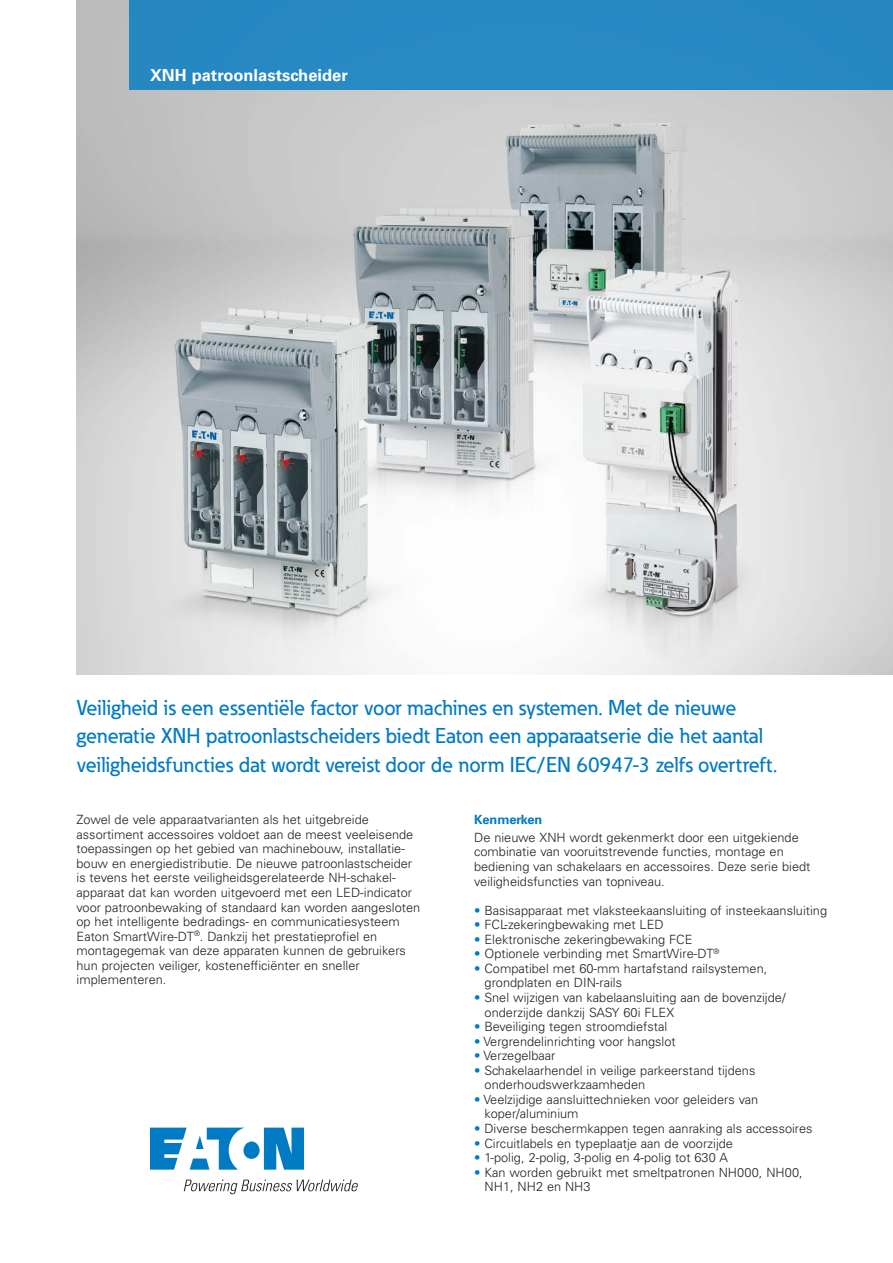
<style>
.page{position:relative;width:893px;height:1263px;background:#fff}
.page>*{position:absolute;margin:0;border:0;box-sizing:border-box;transform-origin:0 0}
.Body_Copy{font:500 21.3px/28.5px "Eaton";color:#007ac2}
.Body_Copy-2{font:700 16.5px "Univers CE";color:#fff}
.Body_Copy-3{font:300 12.75px/14.5px "Univers";color:#231f20}
.Body_Copy-4{font:700 12.75px "Univers";color:#007ac2}
.s1{color:#007ac2}
</style>
<div class="page">
<img style="left:77px;top:0;width:816px;height:674px">
<div style="left:129px;top:0;width:764px;height:90px;background:#2789c3"></div>
<svg style="left:150px;top:1127px;width:154px;height:42px"></svg>
<svg style="left:184px;top:1179px;width:174px;height:15px"></svg>
<p class="Body_Copy-2" style="left:150px;top:65px;width:199px">XNH patroonlastscheider</p>
<p class="Body_Copy" style="left:77px;top:693px;width:702px">Veiligheid is een essentiële factor voor machines en systemen. Met de nieuwe generatie XNH patroonlastscheiders biedt Eaton een apparaatserie die het aantal veiligheidsfuncties dat wordt vereist door de norm IEC/EN 60947-3 zelfs overtreft.</p>
<p class="Body_Copy-3" style="left:77px;top:812px;width:338px">Zowel de vele apparaatvarianten als het uitgebreide assortiment accessoires voldoet aan de meest veeleisende toepassingen op het gebied van machinebouw, installatie&shy;bouw en energiedistributie. De nieuwe patroonlastscheider</p>
<p class="Body_Copy-3" style="left:77px;top:870px;width:345px">is tevens het eerste veiligheidsgerelateerde NH-schakel&shy;apparaat dat kan worden uitgevoerd met een LED-indicator voor patroonbewaking of standaard kan worden aangesloten op het intelligente bedradings- en communicatiesysteem Eaton SmartWire-DT<sup>®</sup>. Dankzij het prestatieprofiel en montagegemak van deze apparaten kunnen de gebruikers hun projecten veiliger, kostenefficiënter en sneller implementeren.</p>
<p class="Body_Copy-4" style="left:474px;top:812px;width:70px">Kenmerken</p>
<p class="Body_Copy-3" style="left:474px;top:830px;width:338px">De nieuwe XNH wordt gekenmerkt door een uitgekiende combinatie van vooruitstrevende functies, montage en bediening van schakelaars en accessoires. Deze serie biedt veiligheidsfuncties van topniveau.</p>
<p class="Body_Copy-3" style="left:474px;top:902px;width:354px"><span class="s1">•</span> Basisapparaat met vlaksteekaansluiting of insteekaansluiting</p>
<p class="Body_Copy-3" style="left:474px;top:917px;width:191px"><span class="s1">•</span> FCL-zekeringbewaking met LED</p>
<p class="Body_Copy-3" style="left:474px;top:932px;width:220px"><span class="s1">•</span> Elektronische zekeringbewaking FCE</p>
<p class="Body_Copy-3" style="left:474px;top:946px;width:247px"><span class="s1">•</span> Optionele verbinding met SmartWire-DT<sup>®</sup></p>
<p class="Body_Copy-3" style="left:485px;top:961px;width:284px;text-indent:-11px"><span class="s1">•</span> Compatibel met 60-mm hartafstand railsystemen, grondplaten en DIN-rails</p>
<p class="Body_Copy-3" style="left:485px;top:990px;width:302px;text-indent:-11px"><span class="s1">•</span> Snel wijzigen van kabelaansluiting aan de bovenzijde/ onderzijde dankzij SASY 60i FLEX</p>
<p class="Body_Copy-3" style="left:474px;top:1019px;width:195px"><span class="s1">•</span> Beveiliging tegen stroomdiefstal</p>
<p class="Body_Copy-3" style="left:474px;top:1033px;width:203px"><span class="s1">•</span> Vergrendelinrichting voor hangslot</p>
<p class="Body_Copy-3" style="left:474px;top:1048px;width:83px"><span class="s1">•</span> Verzegelbaar</p>
<p class="Body_Copy-3" style="left:485px;top:1062px;width:272px;text-indent:-11px"><span class="s1">•</span> Schakelaarhendel in veilige parkeerstand tijdens onderhoudswerkzaamheden</p>
<p class="Body_Copy-3" style="left:485px;top:1092px;width:275px;text-indent:-11px"><span class="s1">•</span> Veelzijdige aansluittechnieken voor geleiders van koper/aluminium</p>
<p class="Body_Copy-3" style="left:474px;top:1121px;width:340px"><span class="s1">•</span> Diverse beschermkappen tegen aanraking als accessoires</p>
<p class="Body_Copy-3" style="left:474px;top:1135px;width:260px"><span class="s1">•</span> Circuitlabels en typeplaatje aan de voorzijde</p>
<p class="Body_Copy-3" style="left:474px;top:1150px;width:255px"><span class="s1">•</span> 1-polig, 2-polig, 3-polig en 4-polig tot 630 A</p>
<p class="Body_Copy-3" style="left:485px;top:1164px;width:320px;text-indent:-11px"><span class="s1">•</span> Kan worden gebruikt met smeltpatronen NH000, NH00,<br>NH1, NH2 en NH3</p>
</div>
